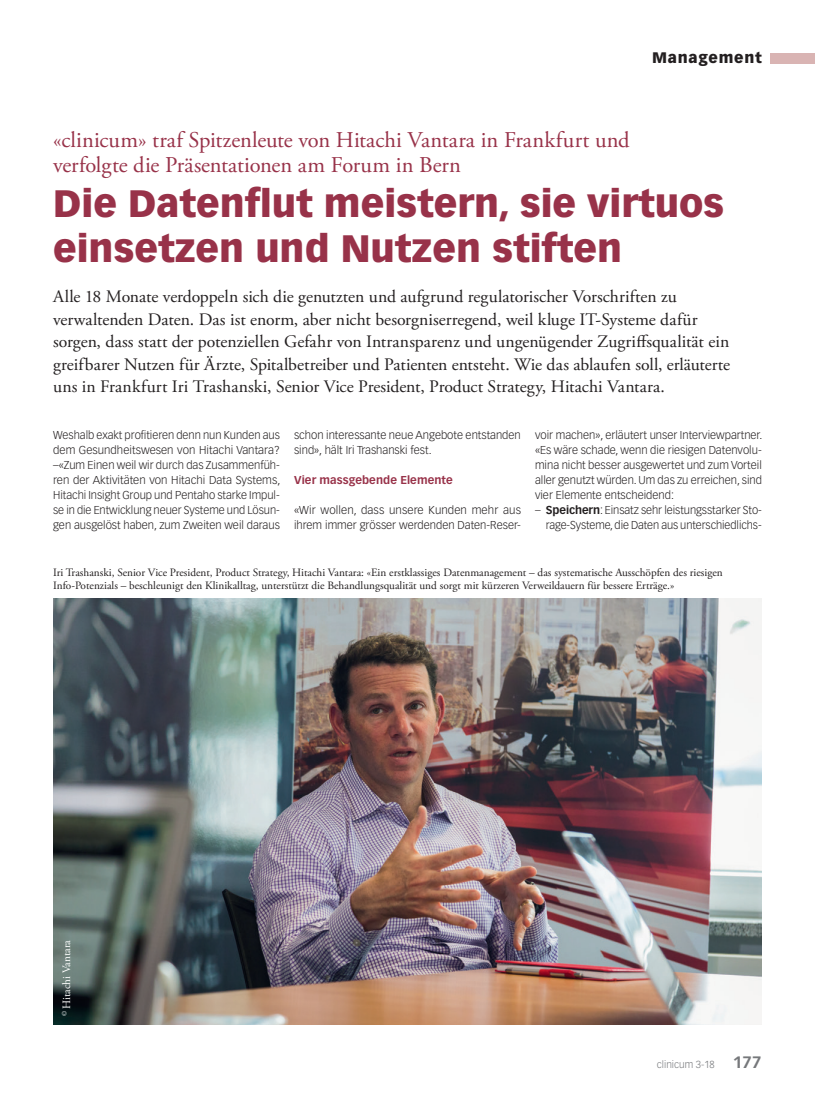
<style>
.page{position:relative;width:815px;height:1099px;background:#fff}
.page>*{position:absolute;margin:0;border:0;box-sizing:border-box;transform-origin:0 0}
.Titel_MM{font:900 37.5px/45px "Vectora LT Std";color:#983249}
.Obertitel_MM{font:22.5px/25px "Adobe Garamond Pro";color:#983249}
.Lead{font:17.5px/22.5px "Adobe Garamond Pro";color:#231f20}
.t1{font:900 15px "Vectora LT Std";letter-spacing:.05em;color:#231f20}
.Lauftext{font:300 11.25px/15px "Vectora LT Std";color:#231f20;text-align:justify}
.Legende{font:11.25px/13.5px "Adobe Garamond Pro";color:#231f20}
.ZT_MM{font:700 11.25px "Vectora LT Std";letter-spacing:.005em;color:#983249}
.Legende-2{font:11.25px "Adobe Garamond Pro";color:#fff}
.t2{font:300 10px "Vectora LT Std";color:#76787b}
.s1{font-weight:700}
.s2{font-weight:700;font-size:16.25px}
</style>
<div class="page">
<div style="left:770px;top:53px;width:45px;height:10px;background:#d9b4b3"></div>
<img style="left:53px;top:598px;width:709px;height:426px">
<h3 class="t1" style="left:652px;top:49px;width:111px">Management</h3>
<p class="Obertitel_MM" style="left:53px;top:128px;width:578px">«clinicum» traf Spitzenleute von Hitachi Vantara in Frankfurt und verfolgte die Präsentationen am Forum in Bern</p>
<p class="Titel_MM" style="left:53px;top:180px;width:672px">Die Datenflut meistern, sie virtuos einsetzen und Nutzen stiften</p>
<p class="Lead" style="left:53px;top:286px;width:678px">Alle 18 Monate verdoppeln sich die genutzten und aufgrund regulatorischer Vorschriften zu verwaltenden Daten. Das ist enorm, aber nicht besorgniserregend, weil kluge IT-Systeme dafür sorgen, dass statt der potenziellen Gefahr von Intransparenz und ungenügender Zugriffsqualität ein greifbarer Nutzen für Ärzte, Spitalbetreiber und Patienten entsteht. Wie das ablaufen soll, erläuterte uns in Frankfurt Iri Trashanski, Senior Vice President, Product Strategy, Hitachi Vantara.</p>
<p class="Lauftext" style="left:53px;top:428px;width:229px">Weshalb exakt profitieren denn nun Kunden aus dem Gesundheitswesen von Hitachi Vantara? –«Zum Einen weil wir durch das Zusammenfüh&shy;ren der Aktivitäten von Hitachi Data Systems, Hitachi Insight Group und Pentaho starke Impul&shy;se in die Entwicklung neuer Systeme und Lösun&shy;gen ausgelöst haben, zum Zweiten weil daraus</p>
<p class="Lauftext" style="left:294px;top:428px;width:228px">schon interessante neue Angebote entstanden sind», hält Iri Trashanski fest.</p>
<p class="Lauftext" style="left:535px;top:428px;width:229px">voir machen», erläutert unser Interviewpartner. «Es wäre schade, wenn die riesigen Datenvolu&shy;mina nicht besser ausgewertet und zum Vorteil aller genutzt würden. Um das zu erreichen, sind vier Elemente entscheidend:</p>
<p class="Lauftext" style="left:535px;top:503px;width:228px;text-align:right">– <span class="s1">Speichern</span>: Einsatz sehr leistungsstarker Sto&shy;rage-Systeme, die Daten aus unterschiedlichs-</p>
<p class="Legende" style="left:53px;top:566px;width:671px">Iri Trashanski, Senior Vice President, Product Strategy, Hitachi Vantara: «Ein erstklassiges Datenmanagement – das systematische Ausschöpfen des riesigen<br>Info-Potenzials – beschleunigt den Klinikalltag, unterstützt die Behandlungsqualität und sorgt mit kürzeren Verweildauern für bessere Erträge.»</p>
<p class="ZT_MM" style="left:294px;top:473px;width:160px">Vier massgebende Elemente</p>
<p class="Lauftext" style="left:294px;top:503px;width:228px">«Wir wollen, dass unsere Kunden mehr aus ihrem immer grösser werdenden Daten-Reser-</p>
<p class="Legende-2" style="left:60px;top:1015px;width:77px;rotate:-90deg"><sup>©</sup> Hitachi Vantara</p>
<p class="t2" style="left:657px;top:1058px;width:106px">clinicum 3-18 <span class="s2">177</span></p>
</div>
